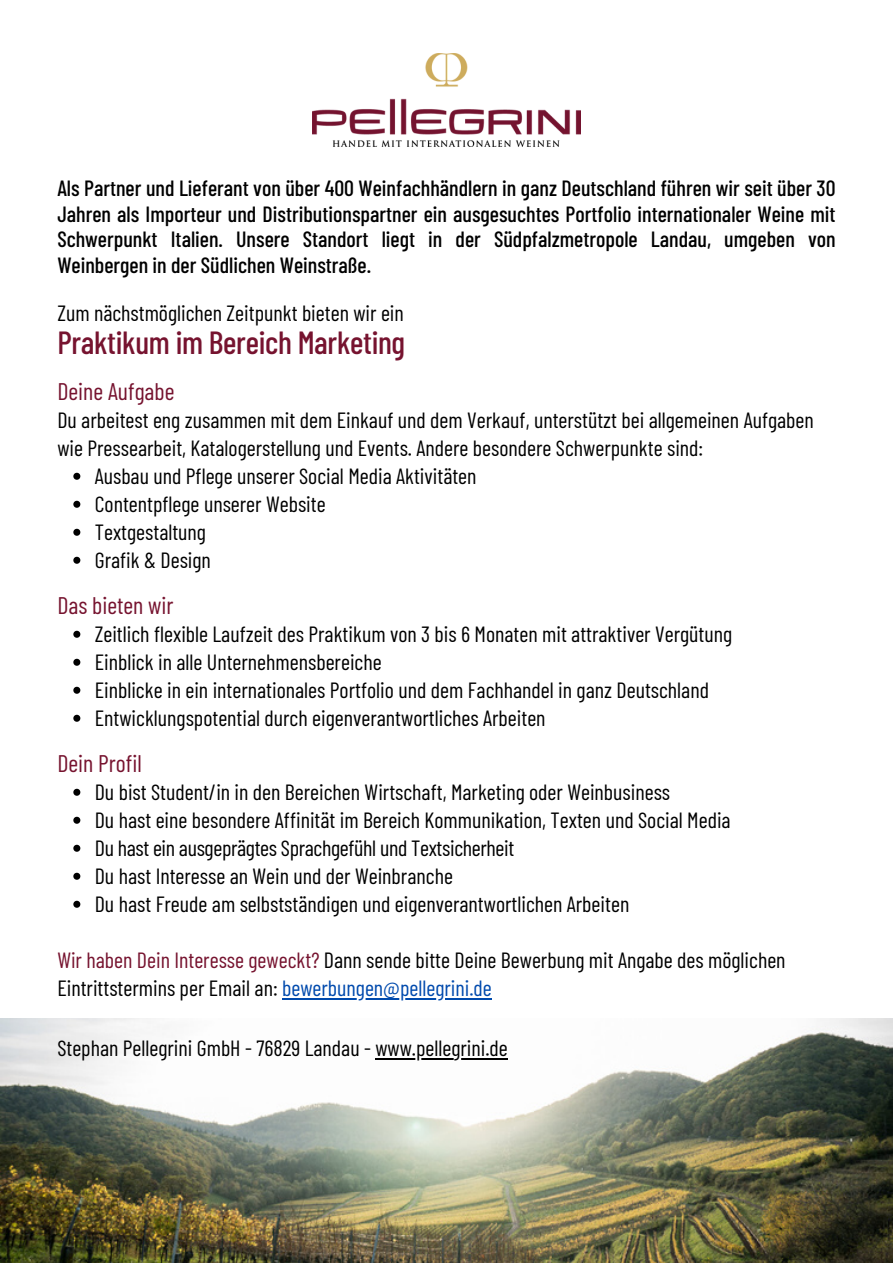
<style>
.page{position:relative;width:893px;height:1263px;background:#fff}
.page>*{position:absolute;margin:0;border:0;box-sizing:border-box;transform-origin:0 0}
.t1{font:500 32px "Barlow Condensed";letter-spacing:-.01em;color:#76132f}
.t2{font:24px "Barlow Condensed";color:#76132f}
.t3{font:22px/28px "Barlow Condensed";color:#000}
.t4{font:500 22px/25.6px "Barlow Condensed";color:#000;text-align:justify}
.s1{color:#76132f}
.s2{color:#004aad}
</style>
<div class="page">
<img style="left:0;top:1019px;width:892px;height:244px">
<svg style="left:73px;top:473px;width:7px;height:7px"></svg>
<svg style="left:73px;top:501px;width:7px;height:7px"></svg>
<svg style="left:73px;top:529px;width:7px;height:7px"></svg>
<svg style="left:73px;top:557px;width:7px;height:7px"></svg>
<svg style="left:73px;top:631px;width:7px;height:7px"></svg>
<svg style="left:73px;top:659px;width:7px;height:7px"></svg>
<svg style="left:73px;top:687px;width:7px;height:7px"></svg>
<svg style="left:73px;top:715px;width:7px;height:7px"></svg>
<svg style="left:73px;top:789px;width:7px;height:7px"></svg>
<svg style="left:73px;top:817px;width:7px;height:7px"></svg>
<svg style="left:73px;top:845px;width:7px;height:7px"></svg>
<svg style="left:73px;top:873px;width:7px;height:7px"></svg>
<svg style="left:73px;top:901px;width:7px;height:7px"></svg>
<hr style="left:282px;top:998px;width:210px;height:2px;background:#004aad">
<img style="left:312px;top:53px;width:268px;height:93px">
<hr style="left:375px;top:1058px;width:133px;height:1px;background:#000">
<p class="t4" style="left:57px;top:174px;width:779px">Als Partner und Lieferant von über 400 Weinfachhändlern in ganz Deutschland führen wir seit über 30<br>Jahren als Importeur und Distributionspartner ein ausgesuchtes Portfolio internationaler Weine mit Schwerpunkt Italien. Unsere Standort liegt in der Südpfalzmetropole Landau, umgeben von Weinbergen in der Südlichen Weinstraße.</p>
<p class="t3" style="left:57px;top:298px;width:348px">Zum nächstmöglichen Zeitpunkt bieten wir ein</p>
<p class="t1" style="left:57px;top:322px;width:349px">Praktikum im Bereich Marketing</p>
<p class="t2" style="left:57px;top:376px;width:119px">Deine Aufgabe</p>
<p class="t3" style="left:57px;top:405px;width:758px">Du arbeitest eng zusammen mit dem Einkauf und dem Verkauf, unterstützt bei allgemeinen Aufgaben wie Pressearbeit, Katalogerstellung und Events. Andere besondere Schwerpunkte sind:</p>
<p class="t3" style="left:95px;top:461px;width:383px">Ausbau und Pflege unserer Social Media Aktivitäten</p>
<p class="t3" style="left:95px;top:489px;width:232px">Contentpflege unserer Website</p>
<p class="t3" style="left:95px;top:517px;width:113px">Textgestaltung</p>
<p class="t3" style="left:95px;top:545px;width:118px">Grafik &amp; Design</p>
<p class="t2" style="left:57px;top:590px;width:118px">Das bieten wir</p>
<p class="t3" style="left:95px;top:619px;width:639px">Zeitlich flexible Laufzeit des Praktikum von 3 bis 6 Monaten mit attraktiver Vergütung</p>
<p class="t3" style="left:95px;top:647px;width:288px">Einblick in alle Unternehmensbereiche</p>
<p class="t3" style="left:95px;top:675px;width:615px">Einblicke in ein internationales Portfolio und dem Fachhandel in ganz Deutschland</p>
<p class="t3" style="left:95px;top:703px;width:452px">Entwicklungspotential durch eigenverantwortliches Arbeiten</p>
<p class="t2" style="left:57px;top:748px;width:86px">Dein Profil</p>
<p class="t3" style="left:95px;top:777px;width:577px">Du bist Student/in in den Bereichen Wirtschaft, Marketing oder Weinbusiness</p>
<p class="t3" style="left:95px;top:805px;width:637px">Du hast eine besondere Affinität im Bereich Kommunikation, Texten und Social Media</p>
<p class="t3" style="left:95px;top:833px;width:421px">Du hast ein ausgeprägtes Sprachgefühl und Textsicherheit</p>
<p class="t3" style="left:95px;top:861px;width:360px">Du hast Interesse an Wein und der Weinbranche</p>
<p class="t3" style="left:95px;top:889px;width:536px">Du hast Freude am selbstständigen und eigenverantwortlichen Arbeiten</p>
<p class="t3" style="left:57px;top:945px;width:729px"><span class="s1">Wir haben Dein Interesse geweckt?</span> Dann sende bitte Deine Bewerbung mit Angabe des möglichen<br>Eintrittstermins per Email an: <span class="s2">bewerbungen@pellegrini.de</span></p>
<p class="t3" style="left:57px;top:1034px;width:452px">Stephan Pellegrini GmbH - 76829 Landau - www.pellegrini.de</p>
</div>
